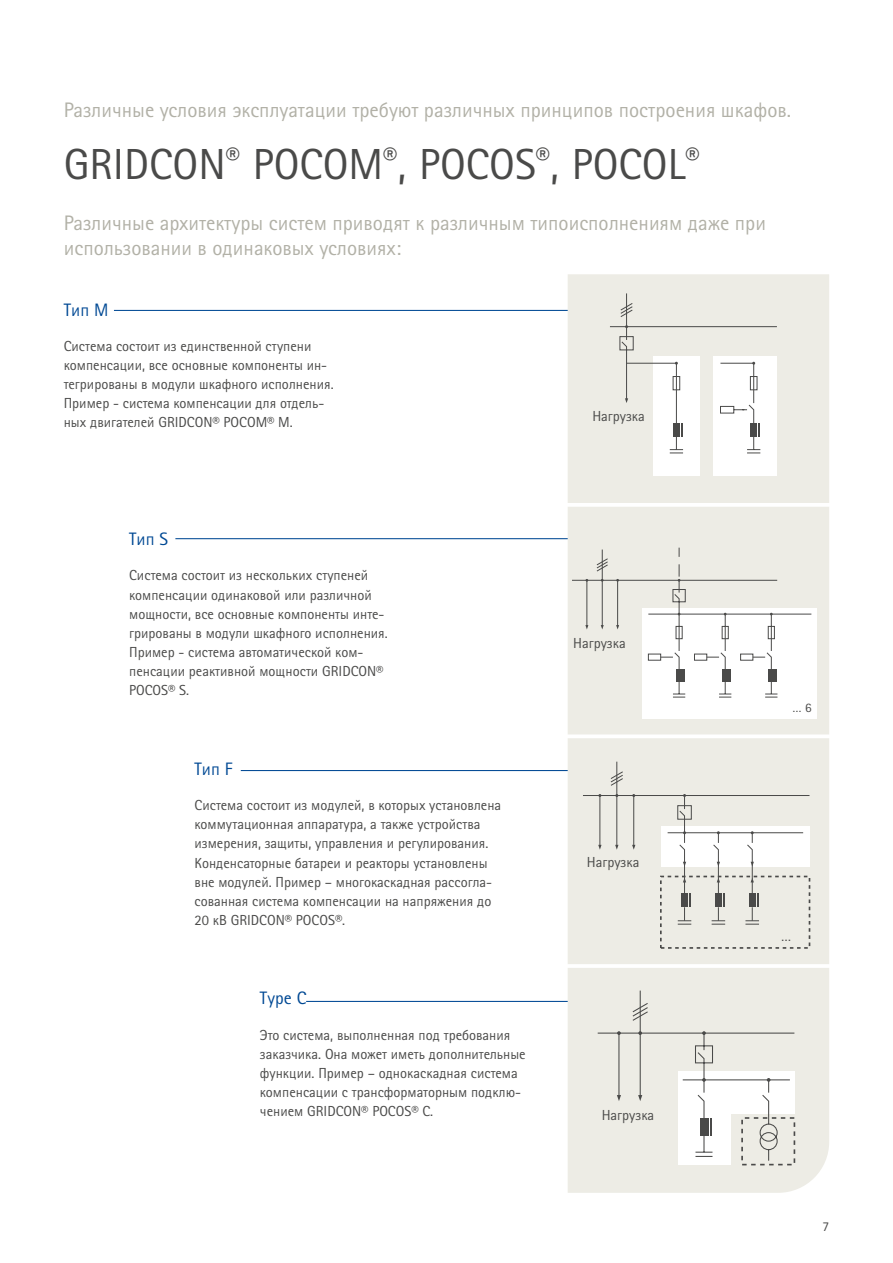
<style>
.page{position:relative;width:893px;height:1263px;background:#fff}
.page>*{position:absolute;margin:0;border:0;box-sizing:border-box;transform-origin:0 0}
.t1{font:43.5px "Rotis Sans Serif Pro Cyr";color:#4a4a49}
.t2{font:21px/24.8px "Rotis Sans Serif Pro Cyr";color:#b2b1a7}
.t3{font:18px "Rotis Sans Serif Pro Cyr";letter-spacing:.005em;color:#004994}
.t4{font:14.55px/19.2px "Rotis Sans Serif Pro Cyr";color:#4a4a49}
.t5{font:14.4px "Rotis Sans Serif";color:#4a4a49}
.t6{font:13.5px "Rotis Sans Serif Pro Cyr";color:#4a4a49}
.t7{font:13.05px "Rotis Sans Serif";color:#4a4a49}
</style>
<div class="page">
<hr style="left:306px;top:1001px;width:281px;height:1px;background:#004994">
<hr style="left:241px;top:770px;width:346px;height:1px;background:#004994">
<hr style="left:175px;top:538px;width:412px;height:1px;background:#004994">
<hr style="left:114px;top:310px;width:473px;height:1px;background:#004994">
<div style="left:568px;top:274px;width:261px;height:919px;background:#edece5"></div>
<div style="left:714px;top:357px;width:63px;height:119px;background:#fff"></div>
<div style="left:653px;top:357px;width:47px;height:119px;background:#fff"></div>
<hr style="left:610px;top:326px;width:167px;height:1px;background:#4a4a49">
<hr style="left:626px;top:293px;width:1px;height:34px;background:#4a4a49">
<svg style="left:619px;top:302px;width:142px;height:152px"></svg>
<hr style="left:557px;top:503px;width:289px;height:4px;background:#fff">
<svg style="left:568px;top:734px;width:261px;height:4px"></svg>
<hr style="left:557px;top:964px;width:289px;height:4px;background:#fff">
<div style="left:642px;top:608px;width:175px;height:38px;background:#fff"></div>
<div style="left:642px;top:646px;width:175px;height:73px;background:#fff"></div>
<hr style="left:572px;top:580px;width:205px;height:1px;background:#4a4a49">
<hr style="left:648px;top:614px;width:163px;height:1px;background:#4a4a49">
<hr style="left:586px;top:580px;width:1px;height:46px;background:#4a4a49">
<svg style="left:596px;top:548px;width:182px;height:150px"></svg>
<div style="left:678px;top:1071px;width:116px;height:43px;background:#fff"></div>
<div style="left:678px;top:1071px;width:52px;height:93px;background:#fff"></div>
<div style="left:741px;top:1117px;width:54px;height:48px;border:2px dashed #4a4a49"></div>
<hr style="left:598px;top:1032px;width:196px;height:2px;background:#4a4a49">
<hr style="left:683px;top:1079px;width:107px;height:1px;background:#4a4a49">
<hr style="left:618px;top:1033px;width:1px;height:64px;background:#4a4a49">
<hr style="left:640px;top:990px;width:1px;height:43px;background:#4a4a49">
<svg style="left:617px;top:1095px;width:4px;height:6px"></svg>
<svg style="left:631px;top:1002px;width:147px;height:160px"></svg>
<div style="left:661px;top:826px;width:148px;height:40px;background:#fff"></div>
<div style="left:660px;top:876px;width:150px;height:73px;border:2px dashed #4a4a49"></div>
<hr style="left:583px;top:795px;width:226px;height:1px;background:#4a4a49">
<hr style="left:668px;top:832px;width:135px;height:1px;background:#4a4a49">
<hr style="left:599px;top:795px;width:1px;height:51px;background:#4a4a49">
<svg style="left:598px;top:845px;width:3px;height:5px"></svg>
<hr style="left:616px;top:762px;width:1px;height:33px;background:#4a4a49">
<svg style="left:610px;top:771px;width:82px;height:154px;background:#e5e4de"></svg>
<svg style="left:711px;top:831px;width:15px;height:94px"></svg>
<svg style="left:745px;top:831px;width:15px;height:94px"></svg>
<h2 class="t2" style="left:64px;top:97px;width:729px">Различные условия эксплуатации требуют различных принципов построения шкафов.</h2>
<h1 class="t1" style="left:64px;top:139px;width:637px">GRIDCON<sup>®</sup> POCOM<sup>®</sup>, POCOS<sup>®</sup>, POCOL<sup>®</sup></h1>
<h2 class="t2" style="left:64px;top:211px;width:704px">Различные архитектуры систем приводят к различным типоисполнениям даже при использовании в одинаковых условиях:</h2>
<p class="t3" style="left:64px;top:299px;width:46px">Тип M</p>
<p class="t4" style="left:64px;top:336px;width:271px">Система состоит из единственной ступени компенсации, все основные компоненты ин&shy;тегрированы в модули шкафного исполнения.<br>Пример - система компенсации для отдель&shy;ных двигателей GRIDCON® POCOM® M.</p>
<p class="t4" style="left:592px;top:406px;width:54px">Нагрузка</p>
<p class="t3" style="left:129px;top:528px;width:41px">Тип S</p>
<p class="t4" style="left:129px;top:566px;width:260px">Система состоит из нескольких ступеней компенсации одинаковой или различной мощности, все основные компоненты инте&shy;грированы в модули шкафного исполнения.<br>Пример - система автоматической ком&shy;пенсации реактивной мощности GRIDCON® POCOS® S.</p>
<p class="t3" style="left:195px;top:758px;width:40px">Тип F</p>
<p class="t4" style="left:195px;top:796px;width:308px">Система состоит из модулей, в которых установлена коммутационная аппаратура, а также устройства измерения, защиты, управления и регулирования.<br>Конденсаторные батареи и реакторы установлены вне модулей. Пример – многокаскадная рассогла&shy;сованная система компенсации на напряжения до 20 кВ GRIDCON® POCOS®.</p>
<p class="t3" style="left:260px;top:988px;width:48px">Type C</p>
<p class="t4" style="left:260px;top:1025px;width:267px">Это система, выполненная под требования заказчика. Она может иметь дополнительные функции. Пример – однокаскадная система компенсации с трансформаторным подклю&shy;чением GRIDCON® POCOS® C.</p>
<p class="t4" style="left:573px;top:633px;width:54px">Нагрузка</p>
<p class="t4" style="left:587px;top:852px;width:54px">Нагрузка</p>
<p class="t4" style="left:602px;top:1105px;width:54px">Нагрузка</p>
<p class="t7" style="left:792px;top:700px;width:21px">… 6</p>
<p class="t5" style="left:781px;top:928px;width:12px">…</p>
<p class="t6" style="left:822px;top:1218px;width:8px">7</p>
</div>
